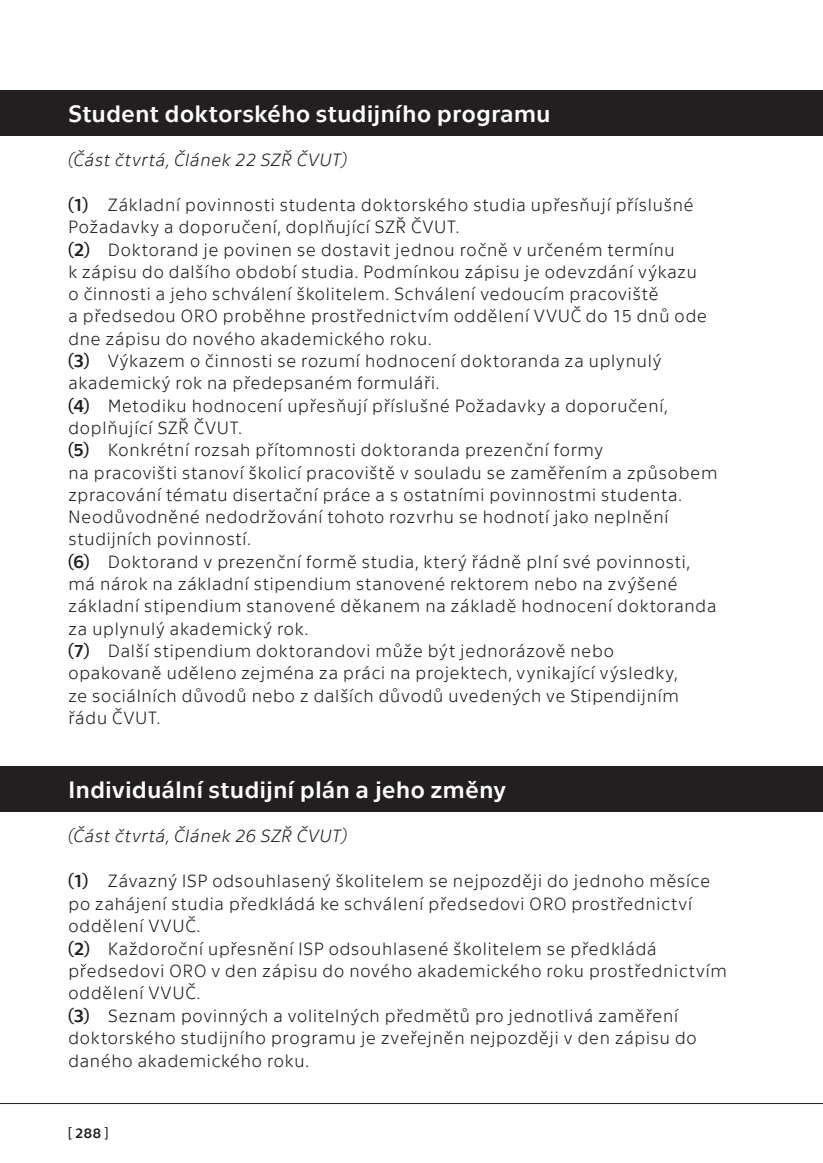
<style>
.page{position:relative;width:823px;height:1163px;background:#fff}
.page>*{position:absolute;margin:0;border:0;box-sizing:border-box;transform-origin:0 0}
.t1{font:24px "Technika";color:#fff}
.t2{font:300 18px/22.2px "Technika";letter-spacing:.01em;color:#231f20}
.t3{font:italic 300 18px "Technika";letter-spacing:.01em;color:#231f20}
.t4{font:14px "Technika";color:#231f20}
.s1{font-weight:400}
</style>
<div class="page">
<hr style="left:0;top:1102px;width:822px;height:1px;background:#231f20">
<div style="left:0;top:91px;width:822px;height:45px;background:#231f20"></div>
<div style="left:0;top:766px;width:822px;height:46px;background:#231f20"></div>
<p class="t1" style="left:68px;top:97px;width:484px">Student doktorského studijního programu</p>
<p class="t3" style="left:68px;top:148px;width:280px">(Část čtvrtá, Článek 22 SZŘ ČVUT)</p>
<p class="t2" style="left:68px;top:192px;width:627px"><span class="s1">(1)</span> Základní povinnosti studenta doktorského studia upřesňují příslušné<br>Požadavky a doporučení, doplňující SZŘ ČVUT.</p>
<p class="t2" style="left:68px;top:237px;width:640px"><span class="s1">(2)</span> Doktorand je povinen se dostavit jednou ročně v určeném termínu<br>k zápisu do dalšího období studia. Podmínkou zápisu je odevzdání výkazu o činnosti a jeho schválení školitelem. Schválení vedoucím pracoviště<br>a předsedou ORO proběhne prostřednictvím oddělení VVUČ do 15 dnů ode dne zápisu do nového akademického roku.</p>
<p class="t2" style="left:68px;top:348px;width:594px"><span class="s1">(3)</span> Výkazem o činnosti se rozumí hodnocení doktoranda za uplynulý akademický rok na předepsaném formuláři.</p>
<p class="t2" style="left:68px;top:393px;width:600px"><span class="s1">(4)</span> Metodiku hodnocení upřesňují příslušné Požadavky a doporučení, doplňující SZŘ ČVUT.</p>
<p class="t2" style="left:68px;top:438px;width:650px"><span class="s1">(5)</span> Konkrétní rozsah přítomnosti doktoranda prezenční formy<br>na pracovišti stanoví školicí pracoviště v souladu se zaměřením a způsobem zpracování tématu disertační práce a s ostatními povinnostmi studenta.<br>Neodůvodněné nedodržování tohoto rozvrhu se hodnotí jako neplnění studijních povinností.</p>
<p class="t2" style="left:68px;top:549px;width:649px"><span class="s1">(6)</span> Doktorand v prezenční formě studia, který řádně plní své povinnosti, má nárok na základní stipendium stanovené rektorem nebo na zvýšené základní stipendium stanovené děkanem na základě hodnocení doktoranda za uplynulý akademický rok.</p>
<p class="t2" style="left:68px;top:638px;width:612px"><span class="s1">(7)</span> Další stipendium doktorandovi může být jednorázově nebo opakovaně uděleno zejména za práci na projektech, vynikající výsledky, ze sociálních důvodů nebo z dalších důvodů uvedených ve Stipendijním řádu ČVUT.</p>
<p class="t1" style="left:68px;top:772px;width:439px">Individuální studijní plán a jeho změny</p>
<p class="t3" style="left:68px;top:823px;width:280px">(Část čtvrtá, Článek 26 SZŘ ČVUT)</p>
<p class="t2" style="left:68px;top:868px;width:643px"><span class="s1">(1)</span> Závazný ISP odsouhlasený školitelem se nejpozději do jednoho měsíce po zahájení studia předkládá ke schválení předsedovi ORO prostřednictví oddělení VVUČ.</p>
<p class="t2" style="left:68px;top:935px;width:660px"><span class="s1">(2)</span> Každoroční upřesnění ISP odsouhlasené školitelem se předkládá předsedovi ORO v den zápisu do nového akademického roku prostřednictvím oddělení VVUČ.</p>
<p class="t2" style="left:68px;top:1003px;width:630px"><span class="s1">(3)</span> Seznam povinných a volitelných předmětů pro jednotlivá zaměření doktorského studijního programu je zveřejněn nejpozději v den zápisu do daného akademického roku.</p>
<p class="t4" style="left:68px;top:1123px;width:42px">[ 288 ]</p>
</div>
